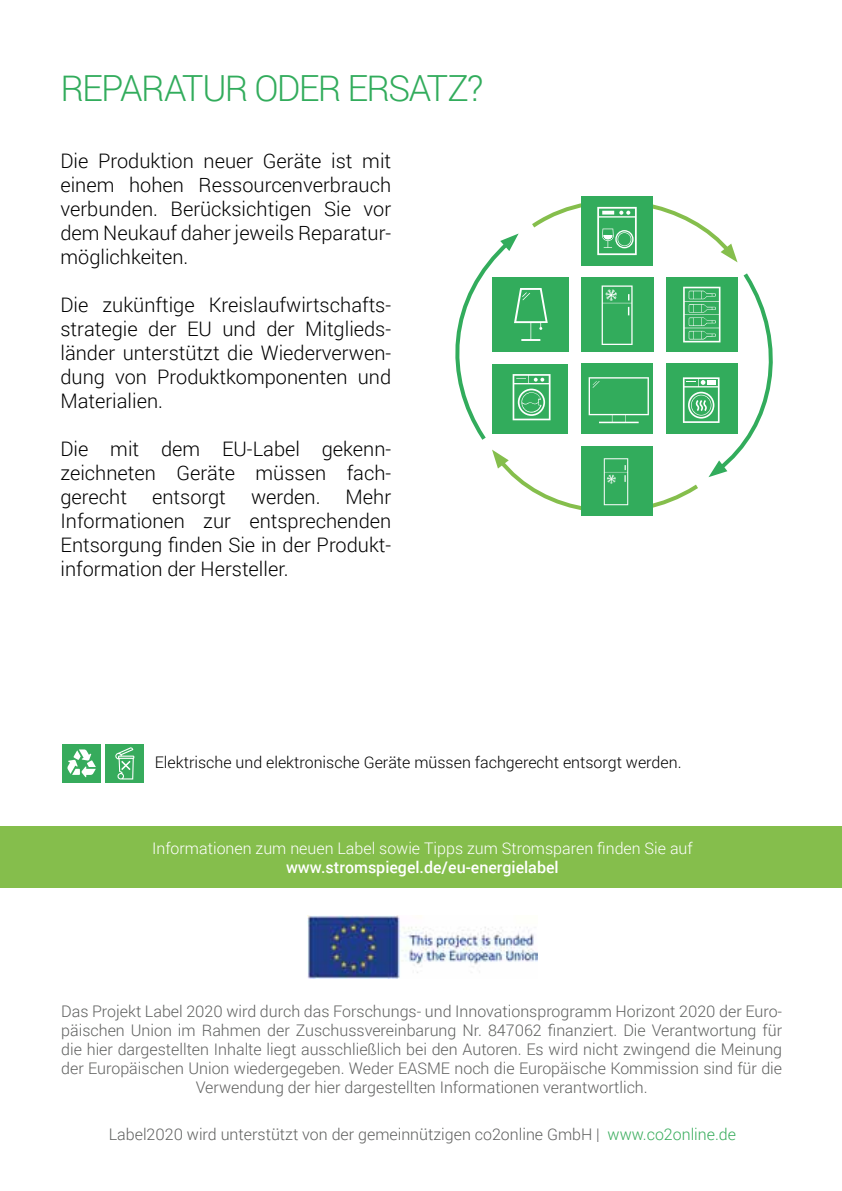
<style>
.page{position:relative;width:842px;height:1191px;background:#fff}
.page>*{position:absolute;margin:0;border:0;box-sizing:border-box;transform-origin:0 0}
.t1{font:300 36px "Roboto";letter-spacing:-.045em;color:#32ac5c}
.t2{font:300 20px/24px "Roboto";color:#000;text-align:justify}
.t3{font:300 16px/19.2px "Roboto";color:#5f605f;text-align:center}
.t4{font:300 16px "Roboto";color:#000}
.t5{font:300 16px "Roboto";color:#fff}
.t6{font:500 16px "Roboto";color:#fff}
.s1{color:#38ac5c}
</style>
<div class="page">
<div style="left:0;top:827px;width:842px;height:61px;background:#85be4c"></div>
<img style="left:307px;top:915px;width:230px;height:63px">
<div style="left:106px;top:744px;width:38px;height:38px;background:#36ab5c"></div>
<svg style="left:115px;top:747px;width:19px;height:32px"></svg>
<div style="left:62px;top:744px;width:39px;height:38px;background:#36ab5c"></div>
<svg style="left:67px;top:749px;width:29px;height:28px"></svg>
<svg style="left:455px;top:196px;width:318px;height:320px"></svg>
<h1 class="t1" style="left:60px;top:63px;width:425px">REPARATUR ODER ERSATZ?</h1>
<p class="t2" style="left:60px;top:148px;width:332px">Die Produktion neuer Geräte ist mit einem hohen Ressourcenverbrauch verbunden. Berücksichtigen Sie vor dem Neukauf daher jeweils Reparatur&shy;möglichkeiten.</p>
<p class="t2" style="left:60px;top:292px;width:332px">Die zukünftige Kreislaufwirtschafts&shy;strategie der EU und der Mitglieds&shy;länder unterstützt die Wiederverwen&shy;dung von Produktkomponenten und Materialien.</p>
<p class="t2" style="left:60px;top:436px;width:331px">Die mit dem EU-Label gekenn&shy;zeichneten Geräte müssen fach&shy;gerecht</p>
<p class="t2" style="left:60px;top:484px;width:332px;text-indent:285px">Mehr Informationen zur entsprechenden Entsorgung finden Sie in der Produkt&shy;information der Hersteller.</p>
<p class="t2" style="left:152px;top:484px;width:75px">entsorgt</p>
<p class="t2" style="left:251px;top:484px;width:71px">werden.</p>
<p class="t4" style="left:155px;top:751px;width:528px">Elektrische und elektronische Geräte müssen fachgerecht entsorgt werden.</p>
<p class="t5" style="left:152px;top:837px;width:542px">Informationen zum neuen Label sowie Tipps zum Stromsparen finden Sie auf</p>
<p class="t6" style="left:286px;top:856px;width:274px">www.stromspiegel.de/eu-energielabel</p>
<p class="t3" style="left:61px;top:1000px;width:722px">Das Projekt Label 2020 wird durch das Forschungs- und Innovationsprogramm Horizont 2020 der Euro&shy;päischen Union im Rahmen der Zuschussvereinbarung Nr. 847062 finanziert. Die Verantwortung für die hier dargestellten Inhalte liegt ausschließlich bei den Autoren. Es wird nicht zwingend die Meinung der Europäischen Union wiedergegeben. Weder EASME noch die Europäische Kommission sind für die Verwendung der hier dargestellten Informationen verantwortlich.</p>
<p class="t3" style="left:109px;top:1123px;width:629px">Label2020 wird unterstützt von der gemeinnützigen co2online GmbH | <span class="s1">www.co2online.de</span></p>
</div>
